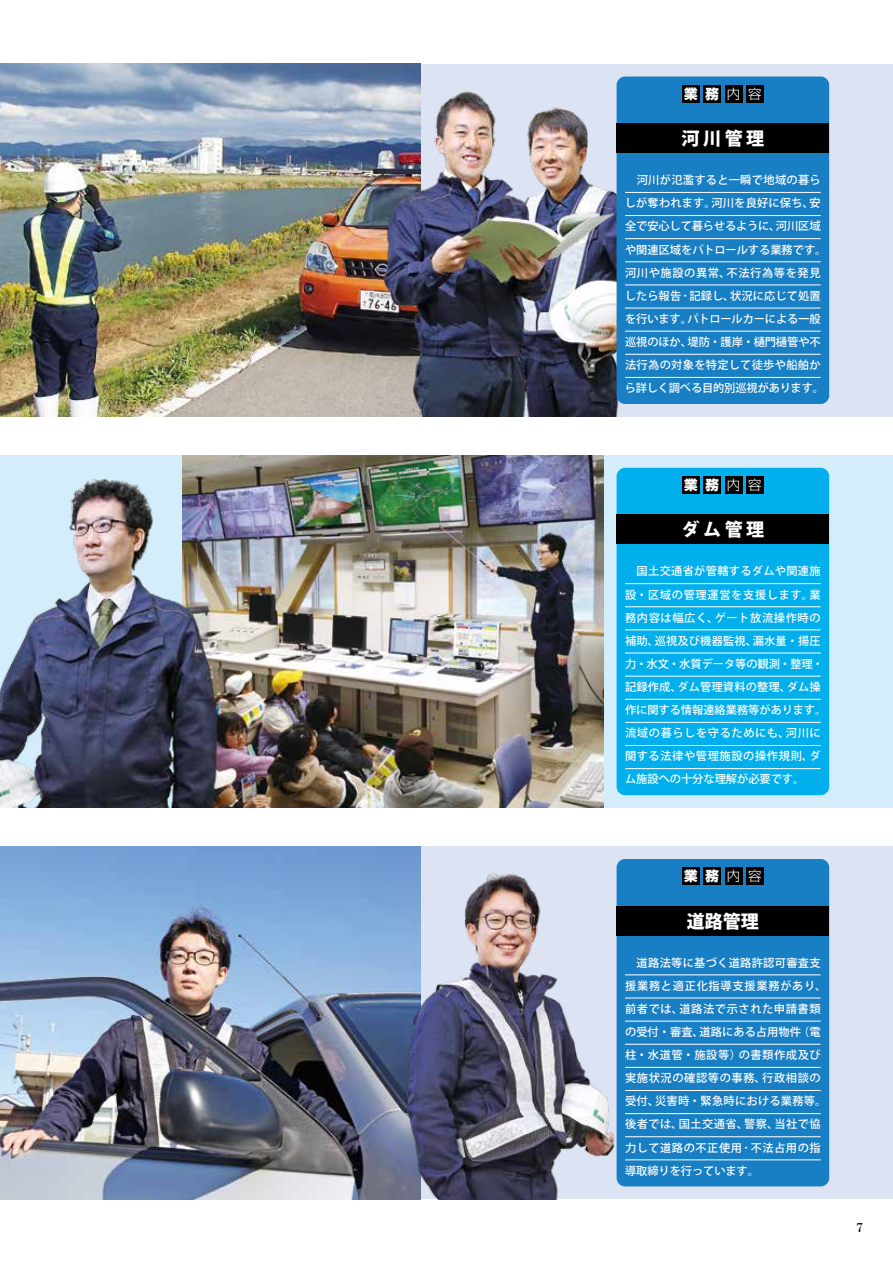
<style>
.page{position:relative;width:893px;height:1263px;background:#fff}
.page>*{position:absolute;margin:0;border:0;box-sizing:border-box;transform-origin:0 0}
.t1{font:800 18px "Koz Go Pro";letter-spacing:.2em;color:#fff}
.t2{font:800 13.5px "Shin Go Pro";color:#fff}
.t3{font:12px "Shuei Shogo M Std H";color:#000}
.t4{font:500 11.25px/23.1px "Koz Go Pro";color:#fff}
.t5{font:500 11.25px/23.1px "Koz Go Pro";letter-spacing:.02em;color:#fff}
.t6{font:500 11.25px/23.1px "Koz Go Pro";letter-spacing:.045em;color:#fff}
.s1{font-weight:300}
</style>
<div class="page">
<div style="left:0;top:64px;width:893px;height:353px;background:#dce4f4"></div>
<div style="left:0;top:455px;width:893px;height:353px;background:#d3edfb"></div>
<div style="left:0;top:846px;width:893px;height:353px;background:#dce4f4"></div>
<div style="left:617px;top:468px;width:212px;height:327px;background:#00afec;border-radius:9px"></div>
<div style="left:617px;top:859px;width:212px;height:327px;background:#187fc4;border-radius:9px"></div>
<div style="left:682px;top:476px;width:17px;height:17px;background:#000"></div>
<div style="left:725px;top:476px;width:17px;height:17px;background:#000"></div>
<div style="left:704px;top:476px;width:17px;height:17px;background:#000"></div>
<div style="left:746px;top:476px;width:17px;height:17px;background:#000"></div>
<div style="left:617px;top:514px;width:212px;height:30px;background:#000"></div>
<hr style="left:625px;top:583px;width:196px;height:1px;background:#fff">
<hr style="left:625px;top:606px;width:196px;height:1px;background:#fff">
<hr style="left:625px;top:630px;width:196px;height:1px;background:#fff">
<hr style="left:625px;top:653px;width:196px;height:1px;background:#fff">
<hr style="left:625px;top:676px;width:196px;height:1px;background:#fff">
<hr style="left:625px;top:699px;width:196px;height:1px;background:#fff">
<hr style="left:625px;top:722px;width:196px;height:1px;background:#fff">
<hr style="left:625px;top:745px;width:196px;height:1px;background:#fff">
<hr style="left:625px;top:768px;width:196px;height:1px;background:#fff">
<div style="left:682px;top:867px;width:17px;height:17px;background:#000"></div>
<div style="left:725px;top:867px;width:17px;height:17px;background:#000"></div>
<div style="left:704px;top:867px;width:17px;height:17px;background:#000"></div>
<div style="left:746px;top:867px;width:17px;height:17px;background:#000"></div>
<div style="left:617px;top:906px;width:212px;height:29px;background:#000"></div>
<hr style="left:625px;top:974px;width:196px;height:1px;background:#fff">
<hr style="left:625px;top:998px;width:196px;height:1px;background:#fff">
<hr style="left:625px;top:1021px;width:196px;height:1px;background:#fff">
<hr style="left:625px;top:1044px;width:196px;height:1px;background:#fff">
<hr style="left:625px;top:1067px;width:196px;height:1px;background:#fff">
<hr style="left:625px;top:1090px;width:196px;height:1px;background:#fff">
<hr style="left:625px;top:1113px;width:196px;height:1px;background:#fff">
<hr style="left:625px;top:1136px;width:196px;height:1px;background:#fff">
<hr style="left:625px;top:1159px;width:196px;height:1px;background:#fff">
<img style="left:0;top:64px;width:357px;height:353px">
<img style="left:272px;top:455px;width:332px;height:353px">
<img style="left:0;top:455px;width:272px;height:353px">
<img style="left:0;top:846px;width:421px;height:353px">
<img style="left:384px;top:850px;width:259px;height:349px">
<img style="left:357px;top:64px;width:264px;height:353px">
<div style="left:617px;top:77px;width:212px;height:327px;background:#187fc4;border-radius:9px"></div>
<div style="left:682px;top:85px;width:17px;height:17px;background:#000"></div>
<div style="left:725px;top:85px;width:17px;height:17px;background:#000"></div>
<div style="left:704px;top:85px;width:17px;height:17px;background:#000"></div>
<div style="left:746px;top:85px;width:17px;height:17px;background:#000"></div>
<div style="left:617px;top:123px;width:212px;height:30px;background:#000"></div>
<hr style="left:625px;top:192px;width:196px;height:1px;background:#fff">
<hr style="left:625px;top:215px;width:196px;height:1px;background:#fff">
<hr style="left:625px;top:238px;width:196px;height:1px;background:#fff">
<hr style="left:625px;top:261px;width:196px;height:1px;background:#fff">
<hr style="left:625px;top:285px;width:196px;height:1px;background:#fff">
<hr style="left:625px;top:308px;width:196px;height:1px;background:#fff">
<hr style="left:625px;top:331px;width:196px;height:1px;background:#fff">
<hr style="left:625px;top:354px;width:196px;height:1px;background:#fff">
<hr style="left:625px;top:377px;width:196px;height:1px;background:#fff">
<p class="t2" style="left:684px;top:83px;width:79px">業務<span class="s1">内容</span></p>
<h1 class="t1" style="left:681px;top:127px;width:84px">河川管理</h1>
<p class="t4" style="left:625px;top:169px;width:203px">　河川が氾濫すると一瞬で地域の暮らしが奪われます。河川を良好に保ち、安全で安心して暮らせるように、河川区域や関連区域をパトロールする業務です。河川や施設の異常、不法行為等を発見したら報告･記録し、状況に応じて処置を行います。パトロールカーによる一般巡視のほか、堤防・護岸・樋門樋管や不法行為の対象を特定して徒歩や船舶から詳しく調べる目的別巡視があります。</p>
<p class="t2" style="left:684px;top:474px;width:79px">業務<span class="s1">内容</span></p>
<h1 class="t1" style="left:681px;top:518px;width:84px">ダム管理</h1>
<p class="t5" style="left:625px;top:560px;width:203px">　国土交通省が管轄するダムや関連施設・区域の管理運営を支援します。業務内容は幅広く、ゲート放流操作時の補助、巡視及び機器監視、漏水量・揚圧力・水文・水質データ等の観測・整理・記録作成、ダム管理資料の整理、ダム操作に関する情報連絡業務等があります。流域の暮らしを守るためにも、河川に関する法律や管理施設の操作規則、ダム施設への十分な理解が必要です。</p>
<p class="t2" style="left:684px;top:865px;width:79px">業務<span class="s1">内容</span></p>
<h1 class="t1" style="left:687px;top:909px;width:73px">道路管理</h1>
<p class="t6" style="left:625px;top:951px;width:203px">　道路法等に基づく道路許認可審査支援業務と適正化指導支援業務があり、前者では、道路法で示された申請書類の受付・審査、道路にある占用物件（電柱・水道管・施設等）の書類作成及び実施状況の確認等の事務、行政相談の受付、災害時・緊急時における業務等。後者では、国土交通省、警察、当社で協力して道路の不正使用･不法占用の指導取締りを行っています。</p>
<p class="t3" style="left:856px;top:1219px;width:9px">7</p>
</div>
